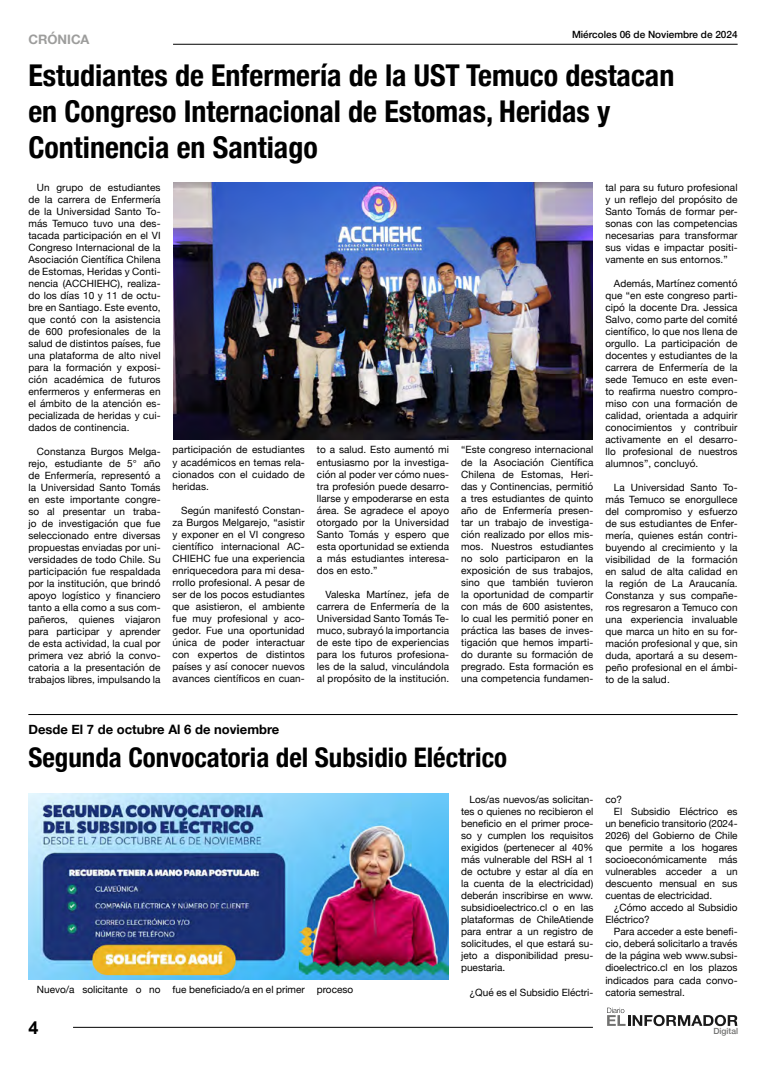
<style>
.page{position:relative;width:766px;height:1078px;background:#fff}
.page>*{position:absolute;margin:0;border:0;box-sizing:border-box;transform-origin:0 0}
.t1{font:700 condensed 30px/36px "Helvetica Neue";color:#000}
.t2{font:700 condensed 27px "Helvetica Neue";color:#000}
.t3{font:700 18px "Arial";color:#000}
.t4{font:700 13px "Helvetica Neue";color:#000}
.t5{font:700 13px "Helvetica Neue";color:#9d9d9c}
.t6{font:10px/12px "Helvetica Neue";letter-spacing:.01em;color:#000;text-align:justify}
.t7{font:500 10px "Helvetica Neue";color:#000}
.t8{font:500 8.5px "Helvetica Neue";color:#717170}
</style>
<div class="page">
<hr style="left:173px;top:44px;width:564px;height:1px;background:#000">
<hr style="left:73px;top:1026px;width:519px;height:1px;background:#000">
<svg style="left:607px;top:1007px;width:130px;height:18px"></svg>
<hr style="left:28px;top:714px;width:709px;height:1px;background:#000">
<img style="left:173px;top:183px;width:419px;height:256px">
<img style="left:28px;top:793px;width:420px;height:185px">
<p class="t7" style="left:572px;top:27px;width:167px">Miércoles 06 de Noviembre de 2024</p>
<h3 class="t5" style="left:28px;top:29px;width:63px">CRÓNICA</h3>
<h1 class="t1" style="left:28px;top:55px;width:647px">Estudiantes de Enfermería de la UST Temuco destacan en Congreso Internacional de Estomas, Heridas y<br>Continencia en Santiago</h1>
<p class="t6" style="left:28px;top:182px;width:134px;text-indent:8px">Un grupo de estudiantes de la carrera de Enfermería de la Universidad Santo To&shy;más Temuco tuvo una des&shy;tacada participación en el VI Congreso Internacional de la Asociación Científica Chilena de Estomas, Heridas y Conti&shy;nencia (ACCHIEHC), realiza&shy;do los días 10 y 11 de octu&shy;bre en Santiago. Este evento, que contó con la asistencia de 600 profesionales de la salud de distintos países, fue una plataforma de alto nivel para la formación y exposi&shy;ción académica de futuros enfermeros y enfermeras en el ámbito de la atención es&shy;pecializada de heridas y cui&shy;dados de continencia.</p>
<p class="t6" style="left:28px;top:446px;width:134px;text-indent:8px">Constanza Burgos Melga&shy;rejo, estudiante de 5° año de Enfermería, representó a la Universidad Santo Tomás en este importante congre&shy;so al presentar un traba&shy;jo de investigación que fue seleccionado entre diversas propuestas enviadas por uni&shy;versidades de todo Chile. Su participación fue respaldada por la institución, que brindó apoyo logístico y financiero tanto a ella como a sus com&shy;pañeros, quienes viajaron para participar y aprender de esta actividad, la cual por primera vez abrió la convo&shy;catoria a la presentación de trabajos libres, impulsando la</p>
<p class="t6" style="left:172px;top:444px;width:134px">participación de estudiantes y académicos en temas rela&shy;cionados con el cuidado de heridas.</p>
<p class="t6" style="left:605px;top:182px;width:134px">tal para su futuro profesional y un reflejo del propósito de Santo Tomás de formar per&shy;sonas con las competencias necesarias para transformar sus vidas e impactar positi&shy;vamente en sus entornos.”</p>
<p class="t6" style="left:605px;top:278px;width:134px;text-indent:8px">Además, Martínez comentó que “en este congreso parti&shy;cipó la docente Dra. Jessica Salvo, como parte del comité científico, lo que nos llena de orgullo. La participación de docentes y estudiantes de la carrera de Enfermería de la sede Temuco en este even&shy;to reafirma nuestro compro&shy;miso con una formación de calidad, orientada a adquirir conocimientos y contribuir activamente en el desarro&shy;llo profesional de nuestros alumnos”, concluyó.</p>
<p class="t6" style="left:605px;top:482px;width:134px;text-indent:8px">La Universidad Santo To&shy;más Temuco se enorgullece del compromiso y esfuerzo de sus estudiantes de Enfer&shy;mería, quienes están contri&shy;buyendo al crecimiento y la visibilidad de la formación en salud de alta calidad en la región de La Araucanía.<br>Constanza y sus compañe&shy;ros regresaron a Temuco con una experiencia invaluable que marca un hito en su for&shy;mación profesional y que, sin duda, aportará a su desem&shy;peño profesional en el ámbi&shy;to de la salud.</p>
<p class="t6" style="left:317px;top:444px;width:134px">to a salud. Esto aumentó mi entusiasmo por la investiga&shy;ción al poder ver cómo nues&shy;tra profesión puede desarro&shy;llarse y empoderarse en esta área. Se agradece el apoyo otorgado por la Universidad Santo Tomás y espero que esta oportunidad se extienda a más estudiantes interesa&shy;dos en esto.”</p>
<p class="t6" style="left:317px;top:588px;width:134px;text-indent:8px">Valeska Martínez, jefa de carrera de Enfermería de la Universidad Santo Tomás Te&shy;muco, subrayó la importancia de este tipo de experiencias para los futuros profesiona&shy;les de la salud, vinculándola al propósito de la institución.</p>
<p class="t6" style="left:461px;top:444px;width:134px">“Este congreso internacional de la Asociación Científica Chilena de Estomas, Heri&shy;das y Continencias, permitió a tres estudiantes de quinto año de Enfermería presen&shy;tar un trabajo de investiga&shy;ción realizado por ellos mis&shy;mos. Nuestros estudiantes no solo participaron en la exposición de sus trabajos, sino que también tuvieron la oportunidad de compartir con más de 600 asistentes, lo cual les permitió poner en práctica las bases de inves&shy;tigación que hemos imparti&shy;do durante su formación de pregrado. Esta formación es una competencia fundamen-</p>
<p class="t6" style="left:172px;top:504px;width:134px;text-indent:8px">Según manifestó Constan&shy;za Burgos Melgarejo, “asistir y exponer en el VI congreso científico internacional AC-CHIEHC fue una experiencia enriquecedora para mi desa&shy;rrollo profesional. A pesar de ser de los pocos estudiantes que asistieron, el ambiente fue muy profesional y aco&shy;gedor. Fue una oportunidad única de poder interactuar con expertos de distintos países y así conocer nuevos avances científicos en cuan-</p>
<h3 class="t4" style="left:28px;top:719px;width:252px">Desde El 7 de octubre Al 6 de noviembre</h3>
<h2 class="t2" style="left:28px;top:735px;width:480px">Segunda Convocatoria del Subsidio Eléctrico</h2>
<p class="t6" style="left:37px;top:983px;width:318px">Nuevo/a solicitante o no fue beneficiado/a en el primer proceso</p>
<p class="t6" style="left:461px;top:794px;width:134px;text-indent:8px">Los/as nuevos/as solicitan&shy;tes o quienes no recibieron el beneficio en el primer proce&shy;so y cumplen los requisitos exigidos (pertenecer al 40% más vulnerable del RSH al 1 de octubre y estar al día en la cuenta de la electricidad) deberán inscribirse en www. subsidioelectrico.cl o en las plataformas de ChileAtiende para entrar a un registro de solicitudes, el que estará su&shy;jeto a disponibilidad presu&shy;puestaria.</p>
<p class="t6" style="left:469px;top:986px;width:125px">¿Qué es el Subsidio Eléctri-</p>
<p class="t6" style="left:605px;top:794px;width:18px">co?</p>
<p class="t6" style="left:613px;top:806px;width:125px">El Subsidio Eléctrico es</p>
<p class="t6" style="left:605px;top:818px;width:134px">un beneficio transitorio (2024-</p>
<p class="t6" style="left:605px;top:830px;width:134px">2026) del Gobierno de Chile</p>
<p class="t6" style="left:605px;top:842px;width:134px">que permite a los hogares</p>
<p class="t6" style="left:605px;top:854px;width:134px">socioeconómicamente más</p>
<p class="t6" style="left:605px;top:866px;width:134px">vulnerables acceder a un</p>
<p class="t6" style="left:605px;top:878px;width:134px">descuento mensual en sus</p>
<p class="t6" style="left:605px;top:890px;width:108px">cuentas de electricidad.</p>
<p class="t6" style="left:613px;top:902px;width:125px">¿Cómo accedo al Subsidio</p>
<p class="t6" style="left:605px;top:914px;width:46px">Eléctrico?</p>
<p class="t6" style="left:613px;top:926px;width:125px">Para acceder a este benefi-</p>
<p class="t6" style="left:605px;top:938px;width:134px">cio, deberá solicitarlo a través</p>
<p class="t6" style="left:605px;top:950px;width:134px">de la página web www.subsi-</p>
<p class="t6" style="left:605px;top:962px;width:134px">dioelectrico.cl en los plazos</p>
<p class="t6" style="left:605px;top:974px;width:134px">indicados para cada convo-</p>
<p class="t6" style="left:605px;top:986px;width:81px">catoria semestral.</p>
<h3 class="t3" style="left:28px;top:1015px;width:12px">4</h3>
<p class="t8" style="left:713px;top:1023px;width:26px">Digital</p>
</div>
